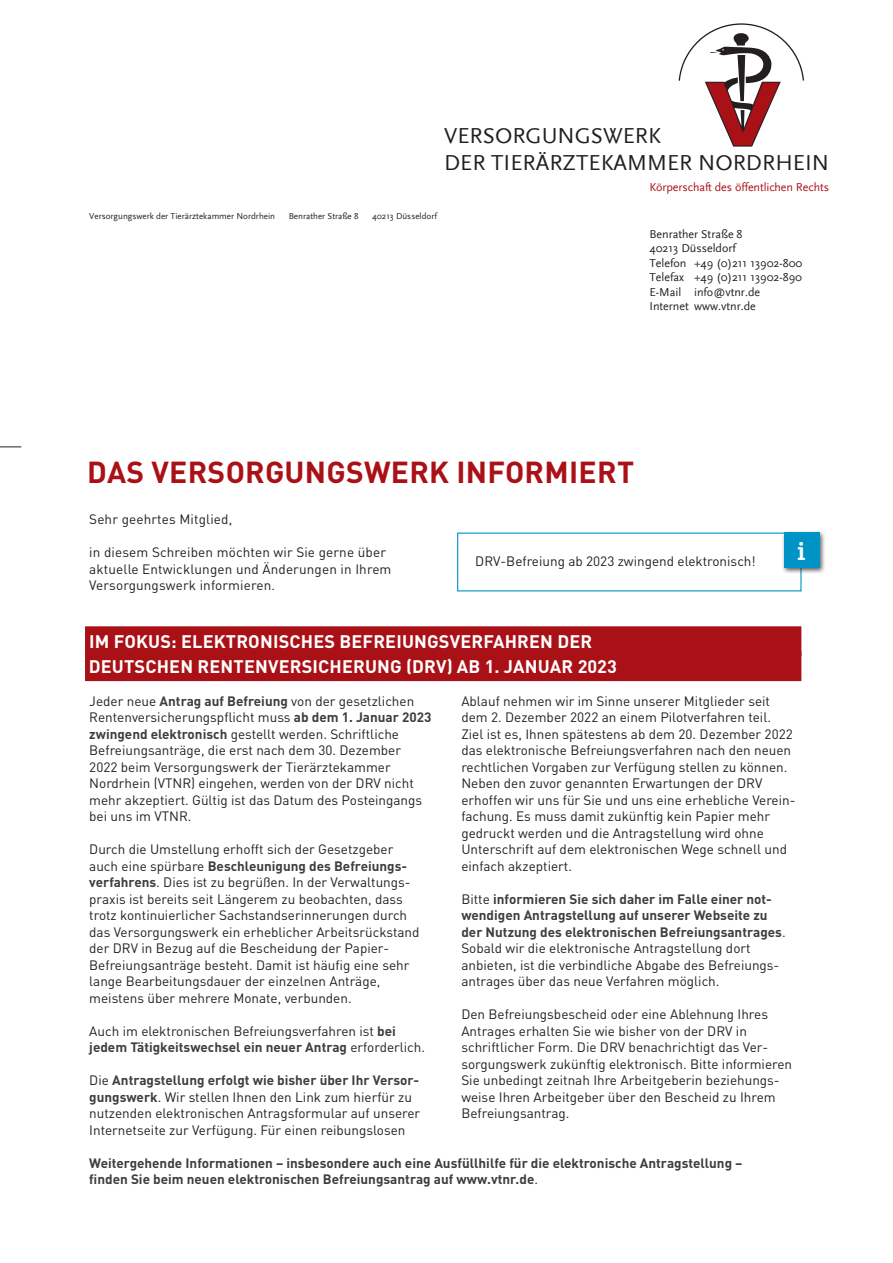
<style>
.page{position:relative;width:893px;height:1263px;background:#fff}
.page>*{position:absolute;margin:0;border:0;box-sizing:border-box;transform-origin:0 0}
.t1{font:700 30px "DINOT";letter-spacing:.01em;color:#aa1117}
.t2{font:600 25.5px "Aglet Slab";color:#fff}
.t3{font:22.65px/27.3px "Scala Sans";color:#231f20}
.t4{font:700 18px/24.8px "DINOT";letter-spacing:.01em;color:#fff}
.t5{font:13.5px/16.5px "DINOT";color:#231f20}
.t6{font:700 13.5px/16.5px "DINOT";color:#3e3e3f}
.t7{font:12px/14.4px "Scala Sans";color:#231f20}
.t8{font:12px "Scala Sans";letter-spacing:-.005em;color:#ab1017}
.t9{font:9px "Scala Sans";color:#231f20}
.s1{font-weight:700;color:#3e3e3f}
.s2{font-weight:400;color:#231f20}
</style>
<div class="page">
<svg style="left:0;top:446px;width:21px;height:1px"></svg>
<svg style="left:679px;top:23px;width:125px;height:124px"></svg>
<div style="left:85px;top:626px;width:716px;height:30px;background:#aa1117"></div>
<div style="left:85px;top:651px;width:716px;height:30px;background:#aa1117"></div>
<div style="left:781px;top:530px;width:45px;height:44px;background:#231f20;opacity:.75"></div>
<div style="left:784px;top:532px;width:35px;height:35px;background:#0093c6"></div>
<h3 class="t3" style="left:444px;top:122px;width:387px">VERSORGUNGSWERK<br>DER TIERÄRZTEKAMMER NORDRHEIN</h3>
<p class="t8" style="left:649px;top:180px;width:181px">Körperschaft des öffentlichen Rechts</p>
<p class="t9" style="left:89px;top:212px;width:187px">Versorgungswerk der Tierärztekammer Nordrhein</p>
<p class="t9" style="left:289px;top:212px;width:71px">Benrather Straße 8</p>
<p class="t9" style="left:372px;top:212px;width:66px">40213 Düsseldorf</p>
<p class="t7" style="left:649px;top:227px;width:155px">Benrather Straße 8<br>40213 Düsseldorf<br>Telefon +49 (0)211 13902-800<br>Telefax +49 (0)211 13902-890<br>E-Mail info@vtnr.de<br>Internet www.vtnr.de</p>
<h1 class="t1" style="left:87px;top:452px;width:548px">DAS VERSORGUNGSWERK INFORMIERT</h1>
<p class="t5" style="left:89px;top:511px;width:144px">Sehr geehrtes Mitglied,</p>
<p class="t5" style="left:89px;top:544px;width:304px">in diesem Schreiben möchten wir Sie gerne über aktuelle Entwicklungen und Änderungen in Ihrem<br>Versorgungswerk informieren.</p>
<p class="t5" style="left:475px;top:552px;width:282px">DRV-Befreiung ab 2023 zwingend elektronisch!</p>
<h2 class="t2" style="left:797px;top:536px;width:10px">i</h2>
<h3 class="t4" style="left:89px;top:628px;width:529px">IM FOKUS: ELEKTRONISCHES BEFREIUNGSVERFAHREN DER<br>DEUTSCHEN RENTENVERSICHERUNG (DRV) AB 1. JANUAR 2023</h3>
<p class="t5" style="left:89px;top:692px;width:344px">Jeder neue <span class="s1">Antrag auf Befreiung</span> von der gesetzlichen Rentenversicherungspflicht muss <span class="s1">ab dem 1. Januar 2023 zwingend elektronisch</span> gestellt werden. Schriftliche Befreiungsanträge, die erst nach dem 30. Dezember 2022 beim Versorgungswerk der Tierärztekammer Nordrhein (VTNR) eingehen, werden von der DRV nicht mehr akzeptiert. Gültig ist das Datum des Posteingangs bei uns im VTNR.</p>
<p class="t5" style="left:89px;top:841px;width:332px">Durch die Umstellung erhofft sich der Gesetzgeber auch eine spürbare <span class="s1">Beschleunigung des Befreiungs&shy;verfahrens</span>. Dies ist zu begrüßen. In der Verwaltungs&shy;praxis ist bereits seit Längerem zu beobachten, dass trotz kontinuierlicher Sachstandserinnerungen durch das Versorgungswerk ein erheblicher Arbeitsrückstand der DRV in Bezug auf die Bescheidung der Papier-Befreiungsanträge besteht. Damit ist häufig eine sehr lange Bearbeitungsdauer der einzelnen Anträge, meistens über mehrere Monate, verbunden.</p>
<p class="t5" style="left:89px;top:1022px;width:337px">Auch im elektronischen Befreiungsverfahren ist <span class="s1">bei jedem Tätigkeitswechsel ein neuer Antrag</span> erforderlich.</p>
<p class="t5" style="left:89px;top:1072px;width:332px">Die <span class="s1">Antragstellung erfolgt wie bisher über Ihr Versor&shy;gungswerk</span>. Wir stellen Ihnen den Link zum hierfür zu nutzenden elektronischen Antragsformular auf unserer Internetseite zur Verfügung. Für einen reibungslosen</p>
<p class="t5" style="left:461px;top:692px;width:334px">Ablauf nehmen wir im Sinne unserer Mitglieder seit dem 2. Dezember 2022 an einem Pilotverfahren teil.<br>Ziel ist es, Ihnen spätestens ab dem 20. Dezember 2022 das elektronische Befreiungsverfahren nach den neuen rechtlichen Vorgaben zur Verfügung stellen zu können.<br>Neben den zuvor genannten Erwartungen der DRV erhoffen wir uns für Sie und uns eine erhebliche Verein&shy;fachung. Es muss damit zukünftig kein Papier mehr gedruckt werden und die Antragstellung wird ohne Unterschrift auf dem elektronischen Wege schnell und einfach akzeptiert.</p>
<p class="t5" style="left:461px;top:890px;width:326px">Bitte <span class="s1">informieren Sie sich daher im Falle einer not&shy;wendigen Antragstellung auf unserer Webseite zu der Nutzung des elektronischen Befreiungsantrages</span>.<br>Sobald wir die elektronische Antragstellung dort anbieten, ist die verbindliche Abgabe des Befreiungs&shy;antrages über das neue Verfahren möglich.</p>
<p class="t5" style="left:461px;top:1005px;width:332px">Den Befreiungsbescheid oder eine Ablehnung Ihres Antrages erhalten Sie wie bisher von der DRV in schriftlicher Form. Die DRV benachrichtigt das Ver&shy;sorgungswerk zukünftig elektronisch. Bitte informieren Sie unbedingt zeitnah Ihre Arbeitgeberin beziehungs&shy;weise Ihren Arbeitgeber über den Bescheid zu Ihrem Befreiungsantrag.</p>
<p class="t6" style="left:89px;top:1154px;width:655px">Weitergehende Informationen – insbesondere auch eine Ausfüllhilfe für die elektronische Antragstellung – finden Sie beim neuen elektronischen Befreiungsantrag auf www.vtnr.de<span class="s2">.</span></p>
</div>
